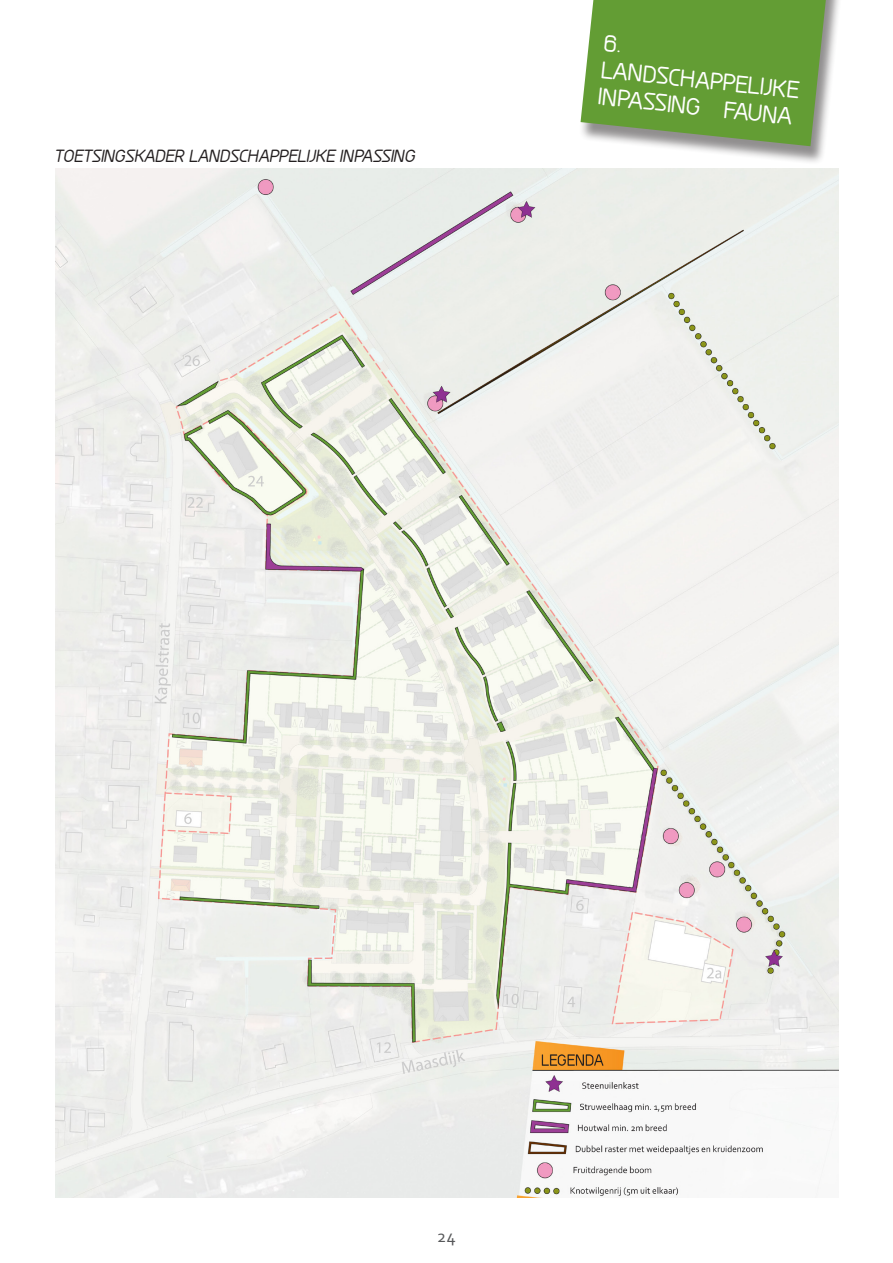
<style>
.page{position:relative;width:893px;height:1263px;background:#fff}
.page>*{position:absolute;margin:0;border:0;box-sizing:border-box;transform-origin:0 0}
.Kop_Hoofdstuk{font:700 22.5px/27px "Greyscale Basic";color:#fff}
.t1{font:18px "Corbel";color:#57585a}
.Kop_Hoofdstuk-2{font:italic 700 16.5px "Greyscale Basic";color:#231f20}
</style>
<div class="page">
<img style="left:55px;top:169px;width:784px;height:1028px">
<div style="left:579px;top:0;width:270px;height:165px;background:#231f20;opacity:.5"></div>
<svg style="left:581px;top:0;width:245px;height:146px;background:#6ea145"></svg>
<p class="Kop_Hoofdstuk-2" style="left:54px;top:146px;width:362px">TOETSINGSKADER LANDSCHAPPELIJKE INPASSING</p>
<p class="Kop_Hoofdstuk" style="left:605px;top:28px;width:201px;rotate:6deg">6.<br>LANDSCHAPPELIJKE<br>INPASSING FAUNA</p>
<p class="t1" style="left:437px;top:1225px;width:20px">24</p>
</div>
